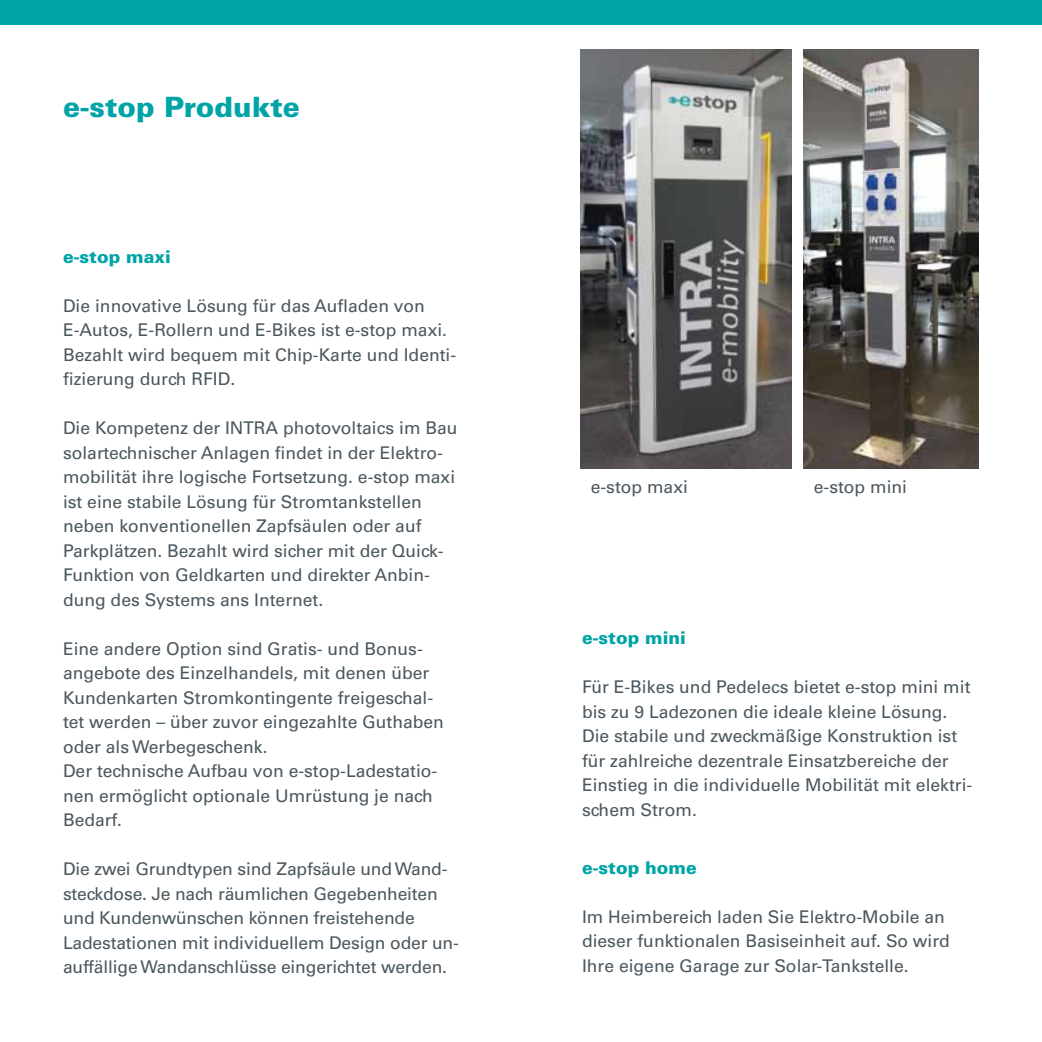
<style>
.page{position:relative;width:1042px;height:1042px;background:#fff}
.page>*{position:absolute;margin:0;border:0;box-sizing:border-box;transform-origin:0 0}
.t1{font:900 28px "Univers";color:#00a4a7}
.t2{font:17.5px/24.5px "Univers";color:#4b575f}
.t3{font:900 17.5px "Univers";color:#00a4a7}
</style>
<div class="page">
<img style="left:804px;top:50px;width:175px;height:419px">
<img style="left:580px;top:50px;width:211px;height:419px">
<div style="left:0;top:0;width:1042px;height:25px;background:#00a4a7"></div>
<h1 class="t1" style="left:63px;top:89px;width:238px">e-stop Produkte</h1>
<p class="t3" style="left:63px;top:245px;width:109px">e-stop maxi</p>
<p class="t2" style="left:63px;top:293px;width:395px">Die innovative Lösung für das Aufladen von E-Autos, E-Rollern und E-Bikes ist e-stop maxi.<br>Bezahlt wird bequem mit Chip-Karte und Identi&shy;fizierung durch RFID.</p>
<p class="t2" style="left:63px;top:416px;width:396px">Die Kompetenz der INTRA photovoltaics im Bau solartechnischer Anlagen findet in der Elektro&shy;mobilität ihre logische Fortsetzung. e-stop maxi ist eine stabile Lösung für Stromtankstellen neben konventionellen Zapfsäulen oder auf Parkplätzen. Bezahlt wird sicher mit der Quick-Funktion von Geldkarten und direkter Anbin&shy;dung des Systems ans Internet.</p>
<p class="t2" style="left:63px;top:636px;width:382px">Eine andere Option sind Gratis- und Bonus&shy;angebote des Einzelhandels, mit denen über Kundenkarten Stromkontingente freigeschal&shy;tet werden – über zuvor eingezahlte Guthaben oder als Werbegeschenk.<br>Der technische Aufbau von e-stop-Ladestatio&shy;nen ermöglicht optionale Umrüstung je nach Bedarf.</p>
<p class="t2" style="left:63px;top:857px;width:397px">Die zwei Grundtypen sind Zapfsäule und Wand&shy;steckdose. Je nach räumlichen Gegebenheiten und Kundenwünschen können freistehende Ladestationen mit individuellem Design oder un&shy;auffällige Wandanschlüsse eingerichtet werden.</p>
<p class="t2" style="left:591px;top:475px;width:99px">e-stop maxi</p>
<p class="t2" style="left:814px;top:475px;width:95px">e-stop mini</p>
<p class="t3" style="left:582px;top:627px;width:106px">e-stop mini</p>
<p class="t2" style="left:582px;top:675px;width:392px">Für E-Bikes und Pedelecs bietet e-stop mini mit bis zu 9 Ladezonen die ideale kleine Lösung.<br>Die stabile und zweckmäßige Konstruktion ist für zahlreiche dezentrale Einsatzbereiche der Einstieg in die individuelle Mobilität mit elektri&shy;schem Strom.</p>
<p class="t3" style="left:582px;top:856px;width:116px">e-stop home</p>
<p class="t2" style="left:582px;top:904px;width:369px">Im Heimbereich laden Sie Elektro-Mobile an dieser funktionalen Basiseinheit auf. So wird<br>Ihre eigene Garage zur Solar-Tankstelle.</p>
</div>
